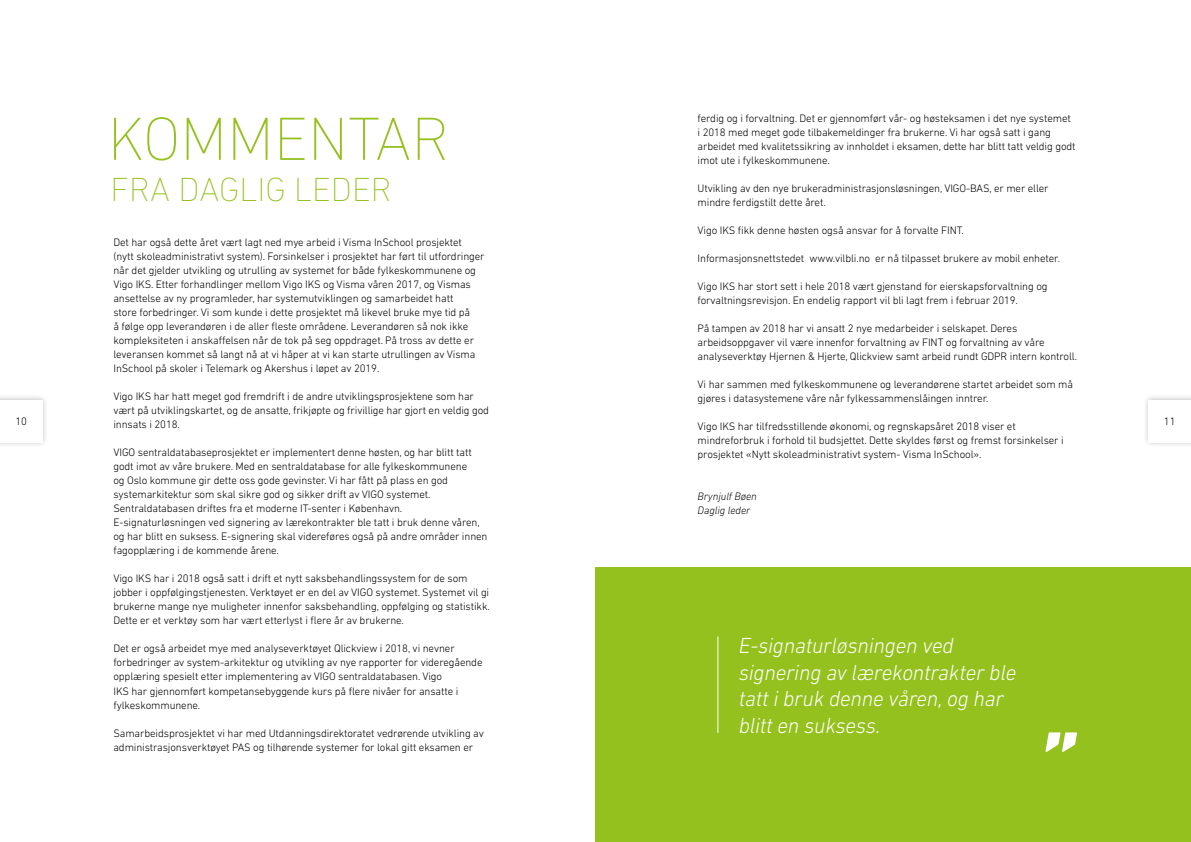
<style>
.page{position:relative;width:1191px;height:842px;background:#fff}
.page>*{position:absolute;margin:0;border:0;box-sizing:border-box;transform-origin:0 0}
.t1{font:italic 900 80.4px "DIN Next LT Pro";color:#fff}
.t2{font:200 62px "DIN Next LT Pro";color:#95c11f}
.t3{font:200 34px "DIN Next LT Pro";color:#95c11f}
.t4{font:italic 300 22.2px/26.6px "DIN Next LT Pro";letter-spacing:-.01em;color:#fff}
.t5{font:300 11px/14px "DIN Next LT Pro";letter-spacing:-.01em;color:#000}
.t6{font:italic 300 11px/14px "DIN Next LT Pro";letter-spacing:-.01em;color:#000}
</style>
<div class="page">
<div style="left:595px;top:567px;width:596px;height:275px;background:#95c11f"></div>
<hr style="left:717px;top:636px;width:1px;height:97px;background:#fff">
<div style="left:0;top:395px;width:48px;height:53px;background:#000;opacity:.25"></div>
<div style="left:0;top:400px;width:43px;height:42px;background:#fff"></div>
<div style="left:1143px;top:395px;width:48px;height:53px;background:#000;opacity:.25"></div>
<div style="left:1148px;top:400px;width:43px;height:42px;background:#fff"></div>
<p class="t5" style="left:697px;top:111px;width:379px">ferdig og i forvaltning. Det er gjennomført vår- og høsteksamen i det nye systemet i 2018 med meget gode tilbakemeldinger fra brukerne. Vi har også satt i gang arbeidet med kvalitetssikring av innholdet i eksamen, dette har blitt tatt veldig godt imot ute i fylkeskommunene.</p>
<p class="t5" style="left:697px;top:181px;width:352px">Utvikling av den nye brukeradministrasjonsløsningen, VIGO-BAS, er mer eller mindre ferdigstilt dette året.</p>
<p class="t5" style="left:697px;top:223px;width:268px">Vigo IKS fikk denne høsten også ansvar for å forvalte FINT.</p>
<p class="t5" style="left:697px;top:251px;width:364px">Informasjonsnettstedet www.vilbli.no er nå tilpasset brukere av mobil enheter.</p>
<p class="t5" style="left:697px;top:279px;width:351px">Vigo IKS har stort sett i hele 2018 vært gjenstand for eierskapsforvaltning og forvaltningsrevisjon. En endelig rapport vil bli lagt frem i februar 2019.</p>
<p class="t5" style="left:697px;top:321px;width:381px">På tampen av 2018 har vi ansatt 2 nye medarbeider i selskapet. Deres arbeidsoppgaver vil være innenfor forvaltning av FINT og forvaltning av våre analyseverktøy Hjernen &amp; Hjerte, Qlickview samt arbeid rundt GDPR intern kontroll.</p>
<p class="t5" style="left:697px;top:377px;width:377px">Vi har sammen med fylkeskommunene og leverandørene startet arbeidet som må gjøres i datasystemene våre når fylkessammenslåingen inntrer.</p>
<p class="t5" style="left:697px;top:419px;width:368px">Vigo IKS har tilfredsstillende økonomi, og regnskapsåret 2018 viser et mindreforbruk i forhold til budsjettet. Dette skyldes først og fremst forsinkelser i prosjektet «Nytt skoleadministrativt system- Visma InSchool».</p>
<p class="t6" style="left:697px;top:489px;width:61px">Brynjulf Bøen<br>Daglig leder</p>
<h2 class="t2" style="left:108px;top:103px;width:343px">KOMMENTAR</h2>
<h3 class="t3" style="left:111px;top:170px;width:282px">FRA DAGLIG LEDER</h3>
<p class="t5" style="left:113px;top:236px;width:373px">Det har også dette året vært lagt ned mye arbeid i Visma InSchool prosjektet (nytt skoleadministrativt system). Forsinkelser i prosjektet har ført til utfordringer når det gjelder utvikling og utrulling av systemet for både fylkeskommunene og Vigo IKS. Etter forhandlinger mellom Vigo IKS og Visma våren 2017, og Vismas ansettelse av ny programleder, har systemutviklingen og samarbeidet hatt<br>store forbedringer. Vi som kunde i dette prosjektet må likevel bruke mye tid på<br>å følge opp leverandøren i de aller fleste områdene. Leverandøren så nok ikke kompleksiteten i anskaffelsen når de tok på seg oppdraget. På tross av dette er leveransen kommet så langt nå at vi håper at vi kan starte utrullingen av Visma InSchool på skoler i Telemark og Akershus i løpet av 2019.</p>
<p class="t5" style="left:113px;top:390px;width:377px">Vigo IKS har hatt meget god fremdrift i de andre utviklingsprosjektene som har vært på utviklingskartet, og de ansatte, frikjøpte og frivillige har gjort en veldig god innsats i 2018.</p>
<p class="t5" style="left:113px;top:446px;width:375px">VIGO sentraldatabaseprosjektet er implementert denne høsten, og har blitt tatt godt imot av våre brukere. Med en sentraldatabase for alle fylkeskommunene<br>og Oslo kommune gir dette oss gode gevinster. Vi har fått på plass en god systemarkitektur som skal sikre god og sikker drift av VIGO systemet.<br>Sentraldatabasen driftes fra et moderne IT-senter i København.<br>E-signaturløsningen ved signering av lærekontrakter ble tatt i bruk denne våren, og har blitt en suksess. E-signering skal videreføres også på andre områder innen fagopplæring i de kommende årene.</p>
<p class="t5" style="left:113px;top:572px;width:378px">Vigo IKS har i 2018 også satt i drift et nytt saksbehandlingssystem for de som jobber i oppfølgingstjenesten. Verktøyet er en del av VIGO systemet. Systemet vil gi brukerne mange nye muligheter innenfor saksbehandling, oppfølging og statistikk.<br>Dette er et verktøy som har vært etterlyst i flere år av brukerne.</p>
<p class="t5" style="left:113px;top:642px;width:370px">Det er også arbeidet mye med analyseverktøyet Qlickview i 2018, vi nevner forbedringer av system-arkitektur og utvikling av nye rapporter for videregående opplæring spesielt etter implementering av VIGO sentraldatabasen. Vigo<br>IKS har gjennomført kompetansebyggende kurs på flere nivåer for ansatte i fylkeskommunene.</p>
<p class="t5" style="left:113px;top:726px;width:372px">Samarbeidsprosjektet vi har med Utdanningsdirektoratet vedrørende utvikling av administrasjonsverktøyet PAS og tilhørende systemer for lokal gitt eksamen er</p>
<p class="t5" style="left:15px;top:414px;width:13px">10</p>
<p class="t5" style="left:1163px;top:414px;width:13px">11</p>
<h3 class="t4" style="left:738px;top:632px;width:279px">E-signaturløsningen ved signering av lærekontrakter ble tatt i bruk denne våren, og har blitt en suksess.</h3>
<h1 class="t1" style="left:1038px;top:712px;width:37px">”</h1>
</div>
